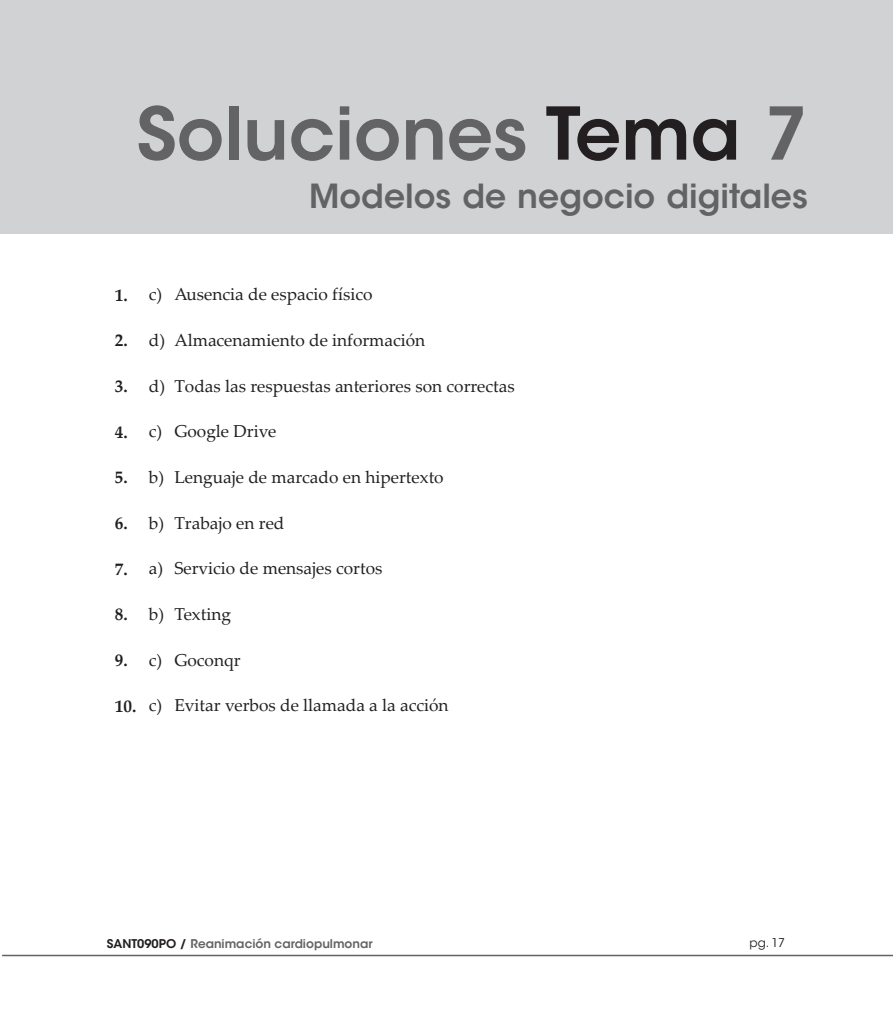
<style>
.page{position:relative;width:893px;height:1021px;background:#fff}
.page>*{position:absolute;margin:0;border:0;box-sizing:border-box;transform-origin:0 0}
.t1{font:600 72px "ITC Avant Garde Std";color:#636366}
.t2{font:600 33px "ITC Avant Garde Std";color:#636366}
.t3{font:17.25px "Palatino Linotype";color:#231f20}
.t4{font:600 12px "ITC Avant Garde Std";color:#636366}
.t5{font:12px "ITC Avant Garde Std";color:#231f20}
.s1{color:#231f20}
.s2{font-weight:700}
</style>
<div class="page">
<hr style="left:2px;top:954px;width:891px;height:2px;background:#636366">
<div style="left:0;top:0;width:893px;height:233px;background:#d1d2d4"></div>
<h1 class="t1" style="left:136px;top:88px;width:673px">Soluciones <span class="s1">Tema</span> 7</h1>
<h2 class="t2" style="left:309px;top:175px;width:500px">Modelos de negocio digitales</h2>
<p class="t3" style="left:115px;top:282px;width:259px"><span class="s2">1.</span> c) Ausencia de espacio físico</p>
<p class="t3" style="left:115px;top:328px;width:312px"><span class="s2">2.</span> d) Almacenamiento de información</p>
<p class="t3" style="left:115px;top:373px;width:401px"><span class="s2">3.</span> d) Todas las respuestas anteriores son correctas</p>
<p class="t3" style="left:115px;top:419px;width:163px"><span class="s2">4.</span> c) Google Drive</p>
<p class="t3" style="left:115px;top:465px;width:330px"><span class="s2">5.</span> b) Lenguaje de marcado en hipertexto</p>
<p class="t3" style="left:115px;top:510px;width:171px"><span class="s2">6.</span> b) Trabajo en red</p>
<p class="t3" style="left:115px;top:556px;width:269px"><span class="s2">7.</span> a) Servicio de mensajes cortos</p>
<p class="t3" style="left:115px;top:602px;width:118px"><span class="s2">8.</span> b) Texting</p>
<p class="t3" style="left:115px;top:647px;width:127px"><span class="s2">9.</span> c) Goconqr</p>
<p class="t3" style="left:115px;top:693px;width:335px"><span class="s2">10.</span> c) Evitar verbos de llamada a la acción</p>
<p class="t4" style="left:107px;top:935px;width:267px"><span class="s1">SANT090PO /</span> Reanimación cardiopulmonar</p>
<p class="t5" style="left:749px;top:935px;width:37px">pg. 17</p>
</div>
